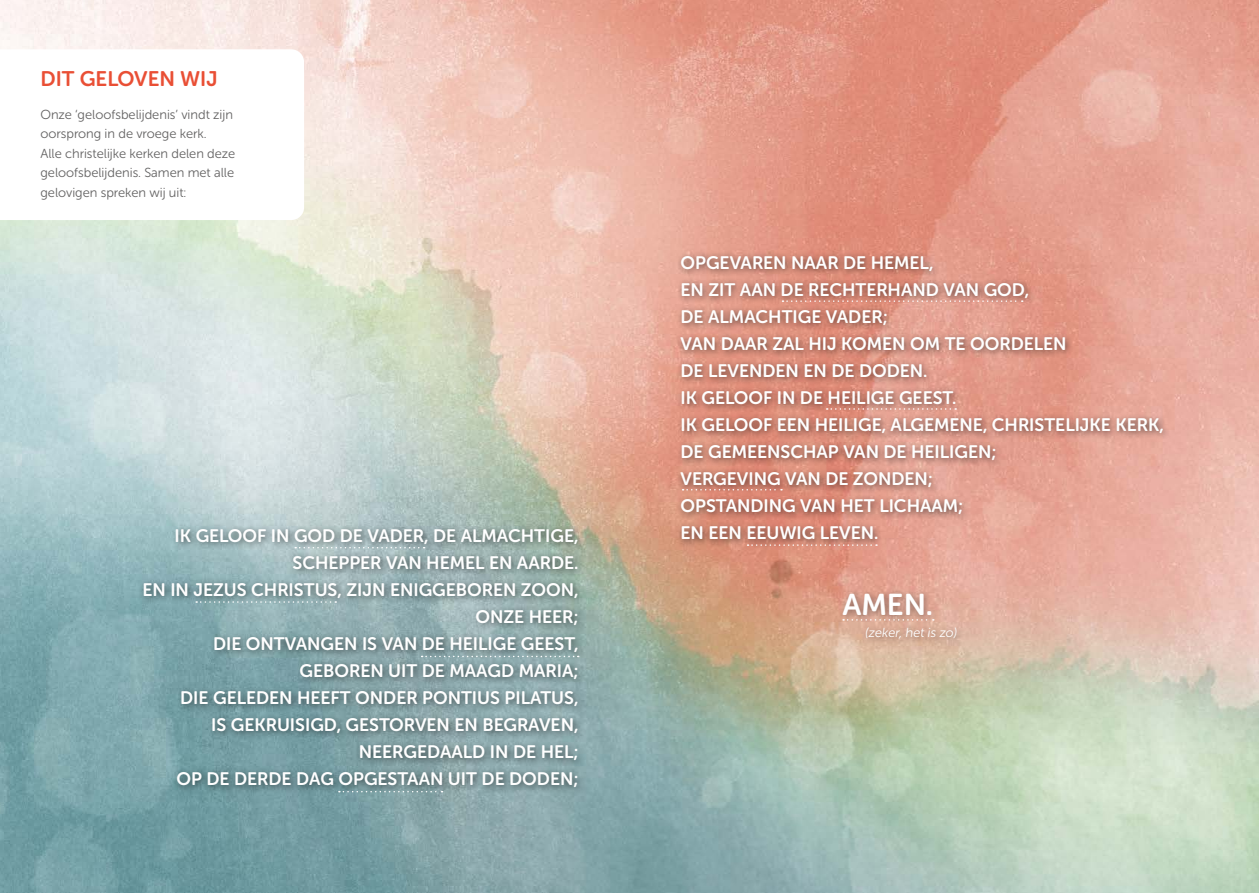
<style>
.page{position:relative;width:1259px;height:893px;background:#fff}
.page>*{position:absolute;margin:0;border:0;box-sizing:border-box;transform-origin:0 0}
.t1{font:30px "Museo Sans Rounded 700";color:#fff}
.t2{font:21px "Museo Sans Rounded 700";color:#e94f35}
.t3{font:18px/27px "Museo Sans Rounded 700";color:#fff}
.t4{font:13.05px/19.5px "Museo Sans Rounded 300";color:#646363}
.t5{font:13.05px "Museo Sans Rounded 300";color:#fff}
</style>
<div class="page">
<img style="left:0;top:0;width:1259px;height:893px">
<div style="left:675px;top:252px;width:495px;height:296px;background:#000;opacity:.6"></div>
<svg style="left:0;top:49px;width:304px;height:171px"></svg>
<div style="left:139px;top:524px;width:447px;height:271px;background:#000;opacity:.6"></div>
<div style="left:838px;top:587px;width:101px;height:36px;background:#000;opacity:.4"></div>
<svg style="left:295px;top:547px;width:129px;height:1px"></svg>
<svg style="left:196px;top:601px;width:140px;height:2px"></svg>
<svg style="left:421px;top:656px;width:158px;height:1px"></svg>
<svg style="left:339px;top:791px;width:103px;height:1px"></svg>
<svg style="left:843px;top:619px;width:8px;height:2px"></svg>
<svg style="left:747px;top:544px;width:130px;height:2px"></svg>
<svg style="left:782px;top:300px;width:240px;height:2px"></svg>
<svg style="left:826px;top:408px;width:130px;height:2px"></svg>
<svg style="left:682px;top:489px;width:100px;height:1px"></svg>
<div style="left:33px;top:102px;width:241px;height:105px;background:#fff"></div>
<svg style="left:851px;top:619px;width:119px;height:35px;fill:#dbb19c"></svg>
<p class="t2" style="left:40px;top:67px;width:179px">DIT GELOVEN WIJ</p>
<p class="t4" style="left:40px;top:105px;width:196px">Onze ‘geloofsbelijdenis’ vindt zijn oorsprong in de vroege kerk.<br>Alle christelijke kerken delen deze geloofsbelijdenis. Samen met alle gelovigen spreken wij uit:</p>
<p class="t3" style="left:142px;top:523px;width:437px;text-align:right">IK GELOOF IN GOD DE VADER, DE ALMACHTIGE,<br>SCHEPPER VAN HEMEL EN AARDE.<br>EN IN JEZUS CHRISTUS, ZIJN ENIGGEBOREN ZOON,<br>ONZE HEER;<br>DIE ONTVANGEN IS VAN DE HEILIGE GEEST,<br>GEBOREN UIT DE MAAGD MARIA;<br>DIE GELEDEN HEEFT ONDER PONTIUS PILATUS,<br>IS GEKRUISIGD, GESTORVEN EN BEGRAVEN,<br>NEERGEDAALD IN DE HEL;<br>OP DE DERDE DAG OPGESTAAN UIT DE DODEN;</p>
<p class="t3" style="left:680px;top:250px;width:485px">OPGEVAREN NAAR DE HEMEL,<br>EN ZIT AAN DE RECHTERHAND VAN GOD,<br>DE ALMACHTIGE VADER;<br>VAN DAAR ZAL HIJ KOMEN OM TE OORDELEN<br>DE LEVENDEN EN DE DODEN.<br>IK GELOOF IN DE HEILIGE GEEST.<br>IK GELOOF EEN HEILIGE, ALGEMENE, CHRISTELIJKE KERK,<br>DE GEMEENSCHAP VAN DE HEILIGEN;<br>VERGEVING VAN DE ZONDEN;<br>OPSTANDING VAN HET LICHAAM;<br>EN EEN EEUWIG LEVEN.</p>
<h1 class="t1" style="left:842px;top:588px;width:92px">AMEN.</h1>
<p class="t5" style="left:864px;top:626px;width:95px">(zeker, het is zo)</p>
</div>
